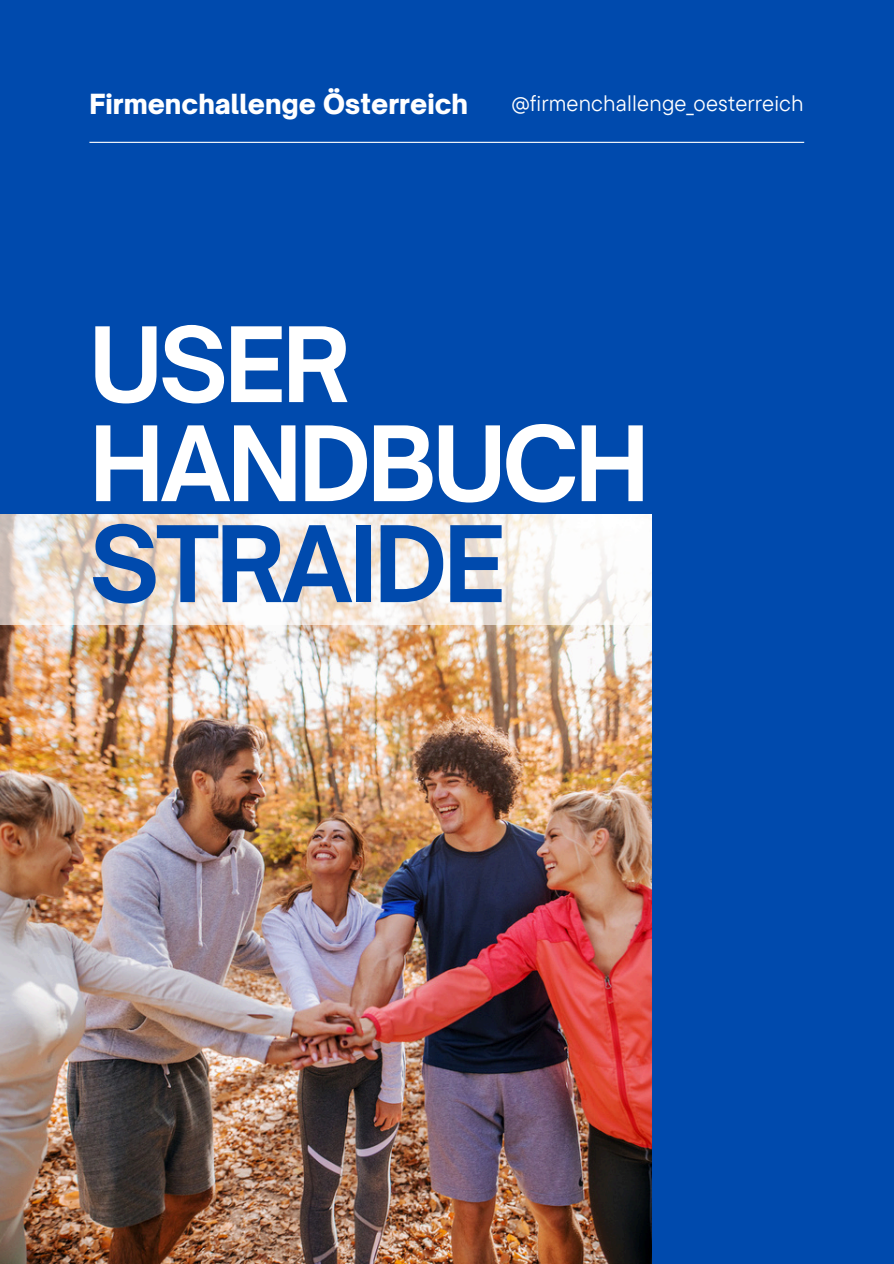
<style>
.page{position:relative;width:894px;height:1264px;background:#fff}
.page>*{position:absolute;margin:0;border:0;box-sizing:border-box;transform-origin:0 0}
.t1{font:700 100.8px "Open Sauce One";letter-spacing:-.035em;color:#004aad}
.t2{font:700 99.3px "Open Sauce One";letter-spacing:-.035em;color:#fff}
.t3{font:900 26.55px "Open Sauce One";color:#fff}
.t4{font:22.35px "TT Commons Pro";letter-spacing:.01em;color:#fff}
</style>
<div class="page">
<div style="left:0;top:0;width:893px;height:1263px;background:#004aad"></div>
<img style="left:0;top:624px;width:651px;height:639px">
<hr style="left:89px;top:142px;width:715px;height:1px;background:#fff">
<svg style="left:0;top:514px;width:651px;height:110px;background:#f2eae2"></svg>
<h2 class="t3" style="left:89px;top:88px;width:380px">Firmenchallenge Österreich</h2>
<h1 class="t4" style="left:511px;top:88px;width:294px">@firmenchallenge_oesterreich</h1>
<p class="t2" style="left:89px;top:303px;width:263px">USER</p>
<p class="t2" style="left:89px;top:402px;width:561px">HANDBUCH</p>
<p class="t1" style="left:89px;top:501px;width:418px">STRAIDE</p>
</div>
